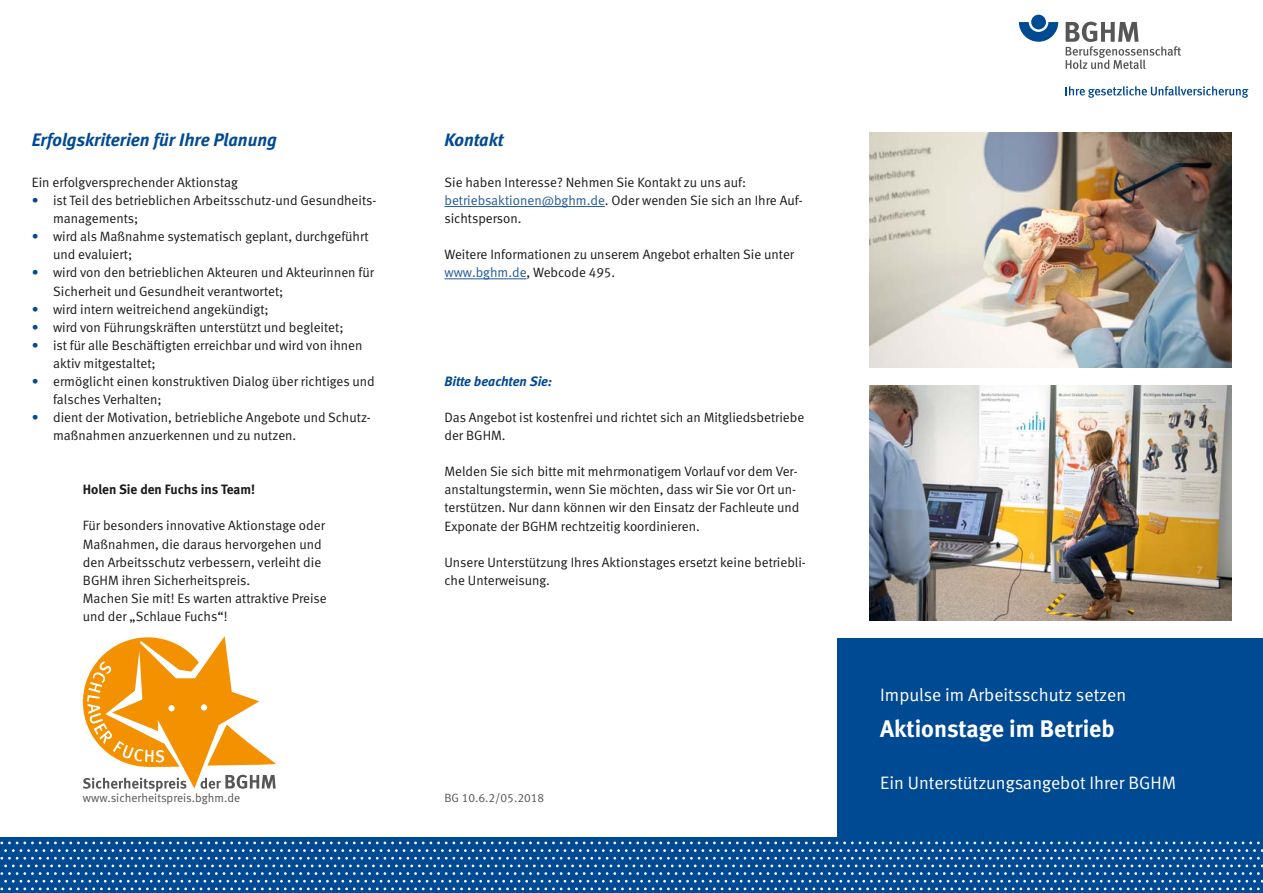
<style>
.page{position:relative;width:1263px;height:893px;background:#fff}
.page>*{position:absolute;margin:0;border:0;box-sizing:border-box;transform-origin:0 0}
.t1{font:700 24px "DGUV Meta";color:#fff}
.t2{font:18px "DGUV Meta";color:#fff}
.t3{font:italic 700 18px "DGUV Meta";color:#004993}
.t4{font:13.5px/18.1px "DGUV Meta";color:#1a1a18}
.t5{font:700 13.5px "DGUV Meta";color:#1a1a18}
.t6{font:italic 700 13.5px "DGUV Meta";color:#004993}
.t7{font:12px "DGUV Meta";color:#565656}
.s1{color:#004993}
.s2{color:#245a9c}
</style>
<div class="page">
<svg style="left:1066px;top:86px;width:182px;height:12px"></svg>
<svg style="left:1066px;top:22px;width:115px;height:47px"></svg>
<svg style="left:1019px;top:22px;width:39px;height:20px"></svg>
<div style="left:1031px;top:15px;width:15px;height:14px;background:#004993;border-radius:50%"></div>
<div style="left:838px;top:639px;width:425px;height:199px;background:#004993"></div>
<svg style="left:0;top:838px;width:1263px;height:55px;background:#185a9d"></svg>
<img style="left:870px;top:133px;width:361px;height:235px">
<img style="left:870px;top:386px;width:361px;height:235px">
<hr style="left:444px;top:206px;width:161px;height:1px;background:#245a9c">
<hr style="left:444px;top:278px;width:83px;height:1px;background:#245a9c">
<svg style="left:83px;top:636px;width:193px;height:156px"></svg>
<h2 class="t3" style="left:32px;top:129px;width:246px">Erfolgskriterien für Ihre Planung</h2>
<p class="t4" style="left:32px;top:174px;width:208px">Ein erfolgversprechender Aktionstag</p>
<p class="t4" style="left:53px;top:192px;width:325px;text-indent:-21px"><span class="s1">•</span> ist Teil des betrieblichen Arbeitsschutz-und Gesundheits&shy;managements;</p>
<p class="t4" style="left:53px;top:228px;width:317px;text-indent:-21px"><span class="s1">•</span> wird als Maßnahme systematisch geplant, durchgeführt und evaluiert;</p>
<p class="t4" style="left:53px;top:264px;width:322px;text-indent:-21px"><span class="s1">•</span> wird von den betrieblichen Akteuren und Akteurinnen für<br>Sicherheit und Gesundheit verantwortet;</p>
<p class="t4" style="left:32px;top:300px;width:238px"><span class="s1">•</span> wird intern weitreichend angekündigt;</p>
<p class="t4" style="left:32px;top:318px;width:313px"><span class="s1">•</span> wird von Führungskräften unterstützt und begleitet;</p>
<p class="t4" style="left:53px;top:336px;width:311px;text-indent:-21px"><span class="s1">•</span> ist für alle Beschäftigten erreichbar und wird von ihnen aktiv mitgestaltet;</p>
<p class="t4" style="left:53px;top:373px;width:323px;text-indent:-21px"><span class="s1">•</span> ermöglicht einen konstruktiven Dialog über richtiges und falsches Verhalten;</p>
<p class="t4" style="left:53px;top:409px;width:319px;text-indent:-21px"><span class="s1">•</span> dient der Motivation, betriebliche Angebote und Schutz&shy;maßnahmen anzuerkennen und zu nutzen.</p>
<p class="t5" style="left:83px;top:482px;width:174px">Holen Sie den Fuchs ins Team!</p>
<p class="t4" style="left:83px;top:517px;width:245px">Für besonders innovative Aktionstage oder Maßnahmen, die daraus hervorgehen und den Arbeitsschutz verbessern, verleiht die BGHM ihren Sicherheitspreis.<br>Machen Sie mit! Es warten attraktive Preise und der „Schlaue Fuchs“!</p>
<p class="t7" style="left:83px;top:790px;width:159px">www.sicherheitspreis.bghm.de</p>
<h2 class="t3" style="left:444px;top:129px;width:60px">Kontakt</h2>
<p class="t4" style="left:444px;top:174px;width:360px">Sie haben Interesse? Nehmen Sie Kontakt zu uns auf: <span class="s2">betriebsaktionen@bghm.de</span>. Oder wenden Sie sich an Ihre Auf&shy;sichtsperson.</p>
<p class="t4" style="left:444px;top:246px;width:351px">Weitere Informationen zu unserem Angebot erhalten Sie unter <span class="s2">www.bghm.de</span>, Webcode 495.</p>
<p class="t6" style="left:444px;top:373px;width:109px">Bitte beachten Sie:</p>
<p class="t4" style="left:444px;top:409px;width:361px">Das Angebot ist kostenfrei und richtet sich an Mitgliedsbetriebe der BGHM.</p>
<p class="t4" style="left:444px;top:463px;width:356px">Melden Sie sich bitte mit mehrmonatigem Vorlauf vor dem Ver&shy;anstaltungstermin, wenn Sie möchten, dass wir Sie vor Ort un&shy;terstützen. Nur dann können wir den Einsatz der Fachleute und Exponate der BGHM rechtzeitig koordinieren.</p>
<p class="t4" style="left:444px;top:553px;width:363px">Unsere Unterstützung Ihres Aktionstages ersetzt keine betriebli&shy;che Unterweisung.</p>
<p class="t7" style="left:444px;top:790px;width:101px">BG 10.6.2/05.2018</p>
<h2 class="t2" style="left:880px;top:685px;width:247px">Impulse im Arbeitsschutz setzen</h2>
<h1 class="t1" style="left:880px;top:715px;width:236px">Aktionstage im Betrieb</h1>
<h2 class="t2" style="left:880px;top:772px;width:297px">Ein Unterstützungsangebot Ihrer BGHM</h2>
</div>
